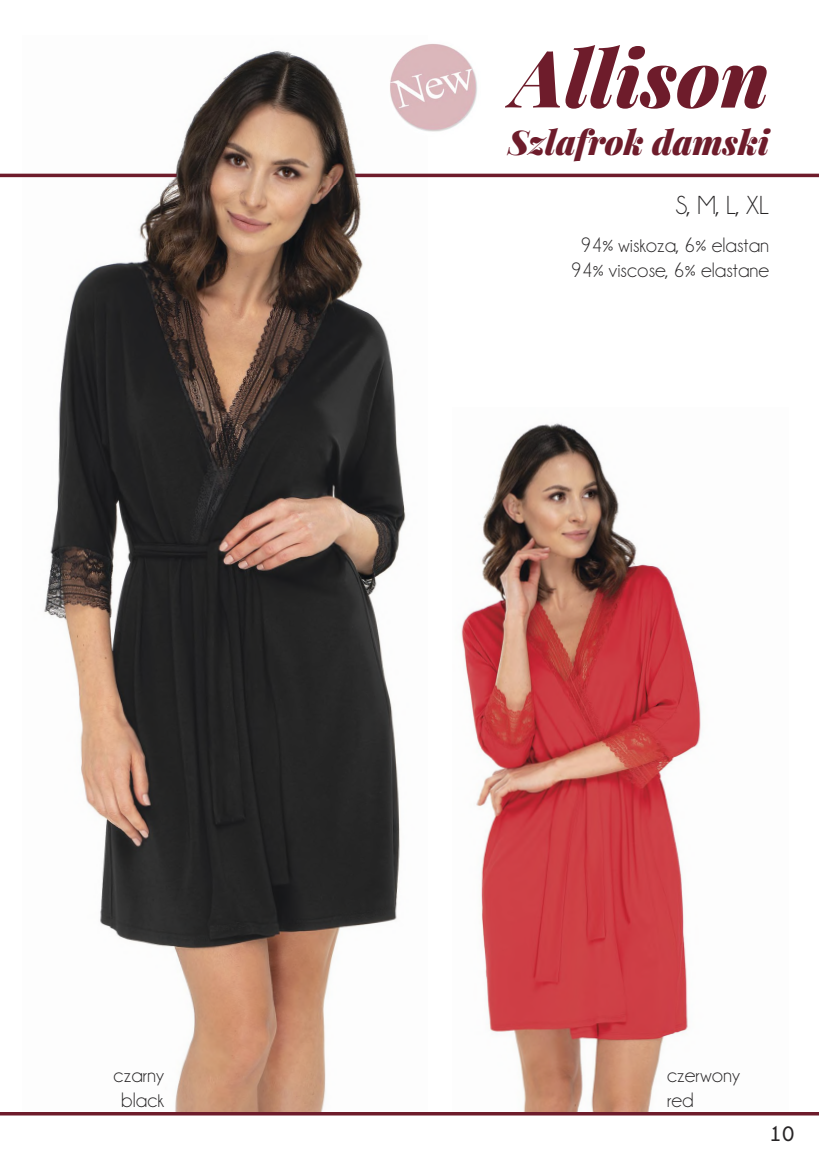
<style>
.page{position:relative;width:819px;height:1166px;background:#fff}
.page>*{position:absolute;margin:0;border:0;box-sizing:border-box;transform-origin:0 0}
.t1{font:italic 900 78.75px "Playfair Display";color:#6e1c2b}
.t2{font:italic 900 34.12px "Playfair Display";color:#6e1c2b}
.t3{font:26.25px "Champagne&Limousines";color:#272526}
.t4{font:21px "Champagne&Limousines";color:#272526}
.t5{font:700 21px "Champagne&Limousines";color:#272526}
</style>
<div class="page">
<img style="left:44px;top:184px;width:362px;height:928px">
<img style="left:461px;top:423px;width:240px;height:689px">
<hr style="left:0;top:174px;width:819px;height:3px;background:#6e1c2b">
<hr style="left:0;top:1112px;width:819px;height:3px;background:#6e1c2b">
<img style="left:22px;top:50px;width:405px;height:134px">
<img style="left:387px;top:44px;width:90px;height:92px">
<p class="t4" style="left:114px;top:1067px;width:52px">czarny</p>
<p class="t4" style="left:121px;top:1092px;width:44px">black</p>
<p class="t1" style="left:512px;top:45px;width:258px">Allison</p>
<p class="t2" style="left:508px;top:128px;width:263px">Szlafrok damski</p>
<p class="t3" style="left:675px;top:196px;width:95px">S, M, L, XL</p>
<p class="t4" style="left:580px;top:238px;width:190px">94% wiskoza, 6% elastan</p>
<p class="t4" style="left:571px;top:263px;width:200px">94% viscose, 6% elastane</p>
<p class="t4" style="left:667px;top:1067px;width:74px">czerwony</p>
<p class="t4" style="left:667px;top:1092px;width:28px">red</p>
<p class="t5" style="left:769px;top:1121px;width:26px">10</p>
</div>
